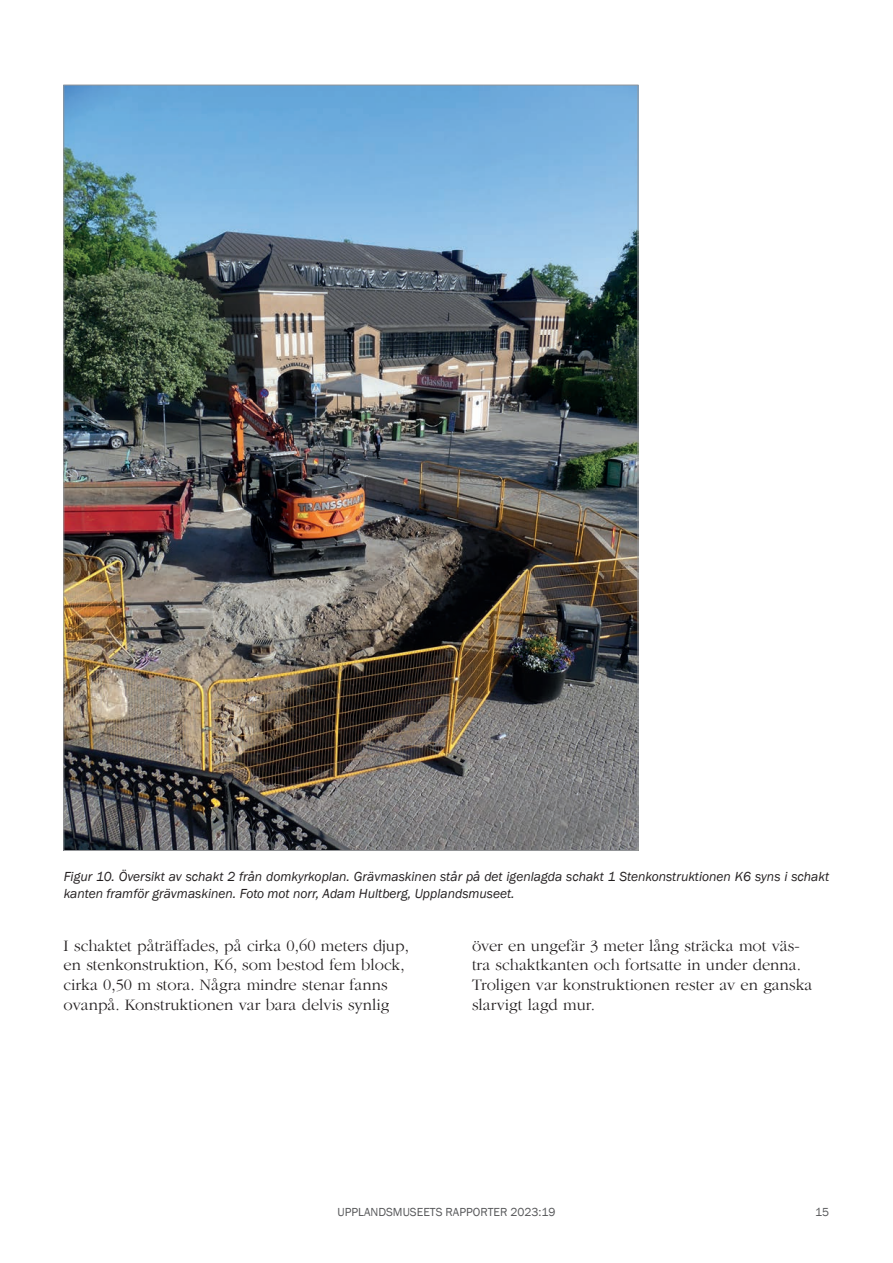
<style>
.page{position:relative;width:893px;height:1263px;background:#fff}
.page>*{position:absolute;margin:0;border:0;box-sizing:border-box;transform-origin:0 0}
.t1{font:300 16.5px/19.8px "ITC Garamond Std";color:#231f20}
.t2{font:italic 13.5px/16.2px "Franklin Gothic";color:#231f20}
.t3{font:12px "Franklin Gothic";color:#57585a}
</style>
<div class="page">
<img style="left:66px;top:87px;width:570px;height:762px">
<p class="t2" style="left:64px;top:869px;width:767px">Figur 10. Översikt av schakt 2 från domkyrkoplan. Grävmaskinen står på det igenlagda schakt 1 Stenkonstruktionen K6 syns i schakt kanten framför grävmaskinen. Foto mot norr, Adam Hultberg, Upplandsmuseet.</p>
<p class="t1" style="left:64px;top:936px;width:347px">I schaktet påträffades, på cirka 0,60 meters djup, en stenkonstruktion, K6, som bestod fem block, cirka 0,50 m stora. Några mindre stenar fanns ovanpå. Konstruktionen var bara delvis synlig</p>
<p class="t1" style="left:472px;top:936px;width:342px">över en ungefär 3 meter lång sträcka mot väs&shy;tra schaktkanten och fortsatte in under denna.<br>Troligen var konstruktionen rester av en ganska slarvigt lagd mur.</p>
<p class="t3" style="left:337px;top:1205px;width:219px">UPPLANDSMUSEETS RAPPORTER 2023:19</p>
<p class="t3" style="left:815px;top:1205px;width:15px">15</p>
</div>
